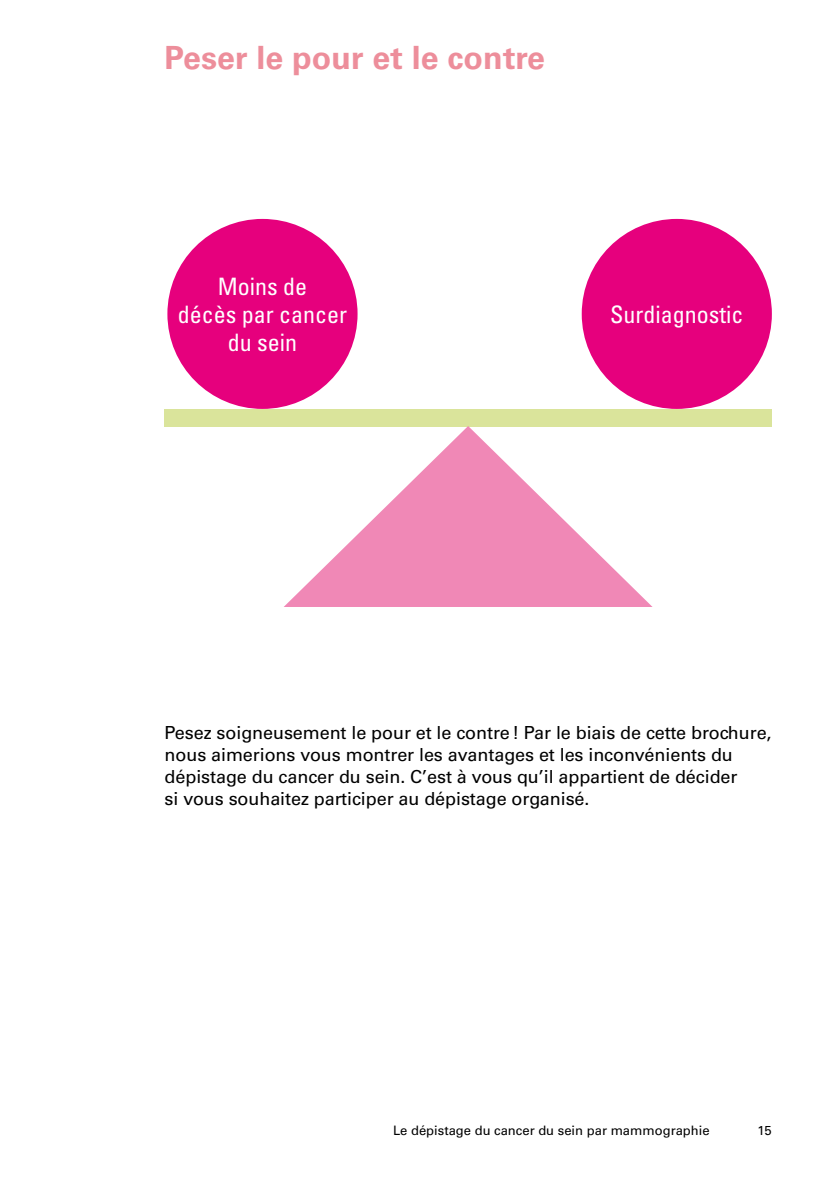
<style>
.page{position:relative;width:840px;height:1191px;background:#fff}
.page>*{position:absolute;margin:0;border:0;box-sizing:border-box;transform-origin:0 0}
.t1{font:700 32px "Univers LT Std";letter-spacing:.005em;color:#ed8e9b}
.t2{font:condensed 24px/28px "Univers LT Std";color:#fff;text-align:center}
.t3{font:18px/22px "Univers LT Std";letter-spacing:-.005em;color:#000}
.t4{font:13px "Univers LT Std";color:#000}
</style>
<div class="page">
<div style="left:167px;top:219px;width:190px;height:190px;background:#e6007d;border-radius:50%"></div>
<div style="left:581px;top:219px;width:190px;height:190px;background:#e6007d;border-radius:50%"></div>
<div style="left:164px;top:409px;width:607px;height:17px;background:#dae49b"></div>
<svg style="left:283px;top:426px;width:369px;height:181px"></svg>
<h1 class="t1" style="left:164px;top:39px;width:382px">Peser le pour et le contre</h1>
<h2 class="t2" style="left:178px;top:272px;width:171px">Moins de<br>décès par cancer du sein</h2>
<h2 class="t2" style="left:609px;top:300px;width:135px">Surdiagnostic</h2>
<p class="t3" style="left:164px;top:721px;width:608px">Pesez soigneusement le pour et le contre! Par le biais de cette brochure, nous aimerions vous montrer les avantages et les inconvénients du dépistage du cancer du sein. C’est à vous qu’il appartient de décider<br>si vous souhaitez participer au dépistage organisé.</p>
<p class="t4" style="left:393px;top:1123px;width:318px">Le dépistage du cancer du sein par mammographie</p>
<p class="t4" style="left:757px;top:1122px;width:16px">15</p>
</div>
